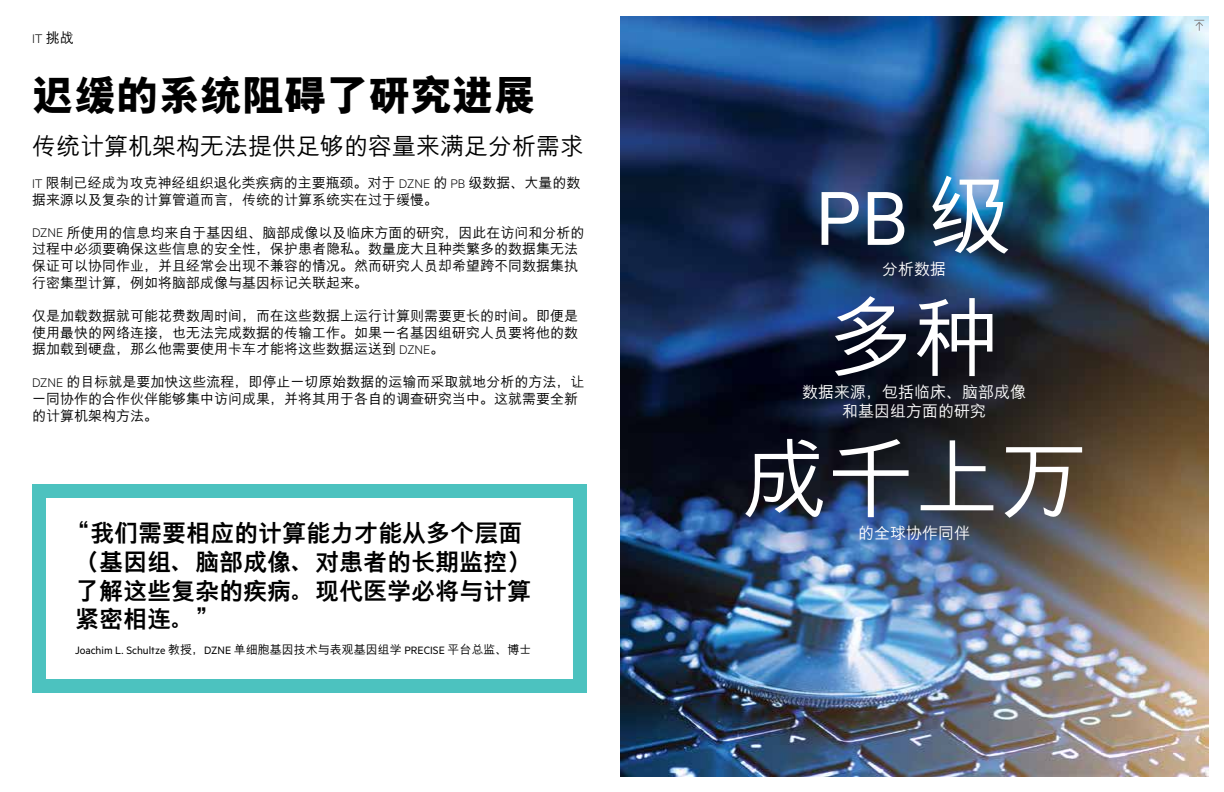
<style>
.page{position:relative;width:1224px;height:792px;background:#fff}
.page>*{position:absolute;margin:0;border:0;box-sizing:border-box;transform-origin:0 0}
.t1{font:500 86px "M Hei PRC";color:#fff}
.t2{font:86px "Metric HPE";color:#fff}
.t3{font:800 42px "M Hei PRC";color:#000}
.t4{font:800 24px/28.8px "M Hei PRC";color:#000}
.t5{font:500 24px "M Hei PRC";color:#000}
.t6{font:500 16px "M Hei PRC";color:#fff}
.t7{font:500 14px/16.8px "M Hei PRC";color:#000}
.t8{font:300 14px "Metric HPE";color:#000}
.t9{font:12px "Metric HPE";color:#000}
.s1{font-family:"M Hei PRC";font-weight:500}
.s2{font-family:"Metric HPE";font-weight:300}
</style>
<div class="page">
<img style="left:620px;top:16px;width:588px;height:760px">
<div style="left:32px;top:484px;width:555px;height:209px;border:14px solid #4cc2bf"></div>
<svg style="left:1193px;top:19px;width:12px;height:13px"></svg>
<p class="t8" style="left:32px;top:30px;width:43px">IT <span class="s1">挑战</span></p>
<h2 class="t3" style="left:32px;top:75px;width:505px">迟缓的系统阻碍了研究进展</h2>
<h3 class="t5" style="left:32px;top:134px;width:553px">传统计算机架构无法提供足够的容量来满足分析需求</h3>
<p class="t7" style="left:32px;top:174px;width:550px"><span class="s2">IT</span> 限制已经成为攻克神经组织退化类疾病的主要瓶颈。对于 <span class="s2">DZNE</span> 的 <span class="s2">PB</span> 级数据、大量的数据来源以及复杂的计算管道而言，传统的计算系统实在过于缓慢。</p>
<p class="t7" style="left:32px;top:224px;width:554px"><span class="s2">DZNE</span> 所使用的信息均来自于基因组、脑部成像以及临床方面的研究，因此在访问和分析的过程中必须要确保这些信息的安全性，保护患者隐私。数量庞大且种类繁多的数据集无法保证可以协同作业，并且经常会出现不兼容的情况。然而研究人员却希望跨不同数据集执行密集型计算，例如将脑部成像与基因标记关联起来。</p>
<p class="t7" style="left:32px;top:307px;width:547px;text-align:justify">仅是加载数据就可能花费数周时间，而在这些数据上运行计算则需要更长的时间。即便是使用最快的网络连接，也无法完成数据的传输工作。如果一名基因组研究人员要将他的数据加载到硬盘，那么他需要使用卡车才能将这些数据运送到 <span class="s2">DZNE</span>。</p>
<p class="t7" style="left:32px;top:373px;width:554px"><span class="s2">DZNE</span> 的目标就是要加快这些流程，即停止一切原始数据的运输而采取就地分析的方法，让一同协作的合作伙伴能够集中访问成果，并将其用于各自的调查研究当中。这就需要全新的计算机架构方法。</p>
<p class="t6" style="left:802px;top:384px;width:225px">数据来源，包括临床、脑部成像</p>
<h1 class="t1" style="left:927px;top:173px;width:87px">级</h1>
<h1 class="t2" style="left:815px;top:168px;width:94px">PB</h1>
<p class="t6" style="left:882px;top:262px;width:65px">分析数据</p>
<h1 class="t1" style="left:828px;top:295px;width:173px">多种</h1>
<p class="t6" style="left:842px;top:403px;width:145px">和基因组方面的研究</p>
<h1 class="t1" style="left:742px;top:436px;width:345px">成千上万</h1>
<p class="t6" style="left:858px;top:525px;width:113px">的全球协作同伴</p>
<h3 class="t4" style="left:75px;top:518px;width:457px;text-indent:-9px">“我们需要相应的计算能力才能从多个层面（基因组、脑部成像、对患者的长期监控）了解这些复杂的疾病。现代医学必将与计算紧密相连。”</h3>
<p class="t9" style="left:75px;top:643px;width:458px">Joachim L. Schultze <span class="s1">教授，</span>DZNE <span class="s1">单细胞基因技术与表观基因组学</span> PRECISE <span class="s1">平台总监、博士</span></p>
</div>
